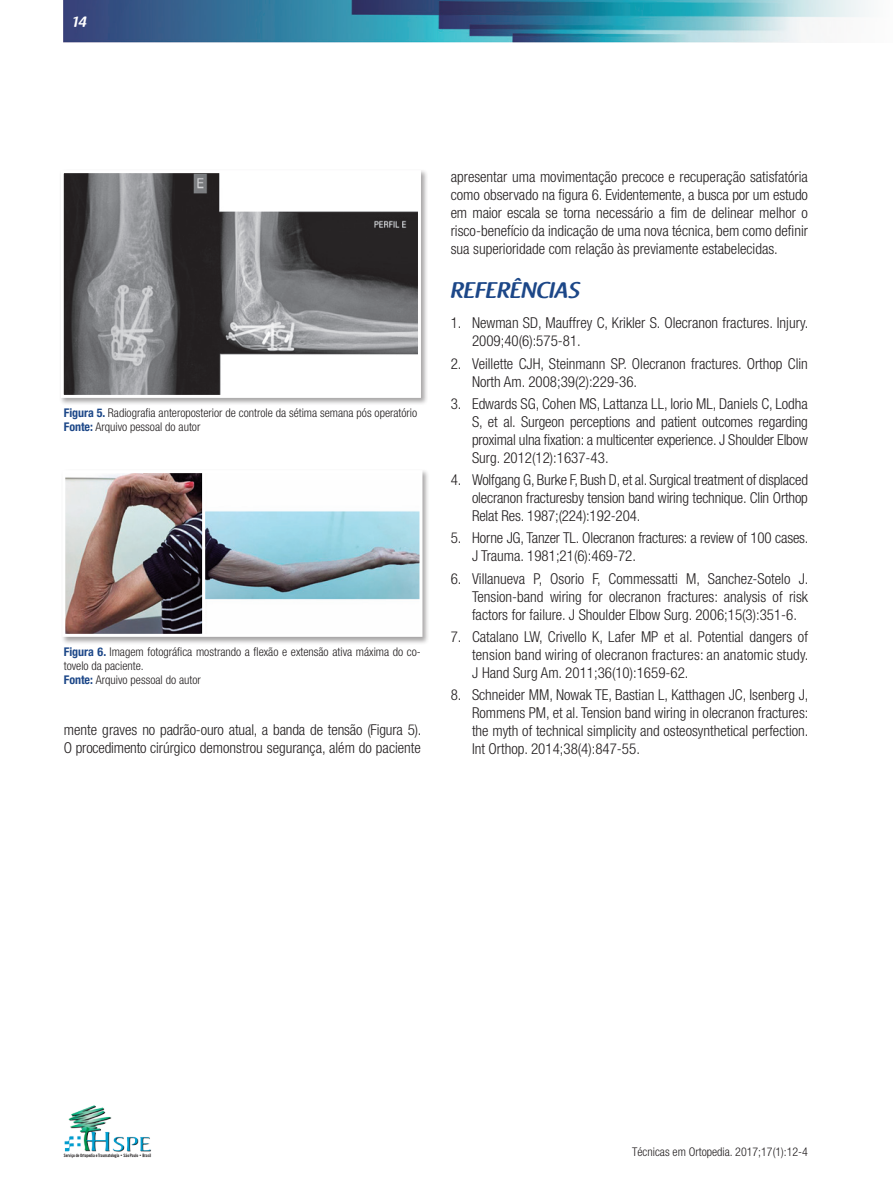
<style>
.page{position:relative;width:893px;height:1191px;background:#fff}
.page>*{position:absolute;margin:0;border:0;box-sizing:border-box;transform-origin:0 0}
.t1{font:600 22.5px "Raspoutine";color:#1c4788}
.t2{font:300 condensed 15px/18px "Helvetica Neue";color:#231f20;text-align:justify}
.t3{font:600 15px "Raspoutine";color:#fff}
.t4{font:300 condensed 12px/14px "Helvetica Neue";color:#231f20}
.t5{font:4.5px "News Goth Cn BT Bold";letter-spacing:-.01em;color:#231f20}
.s1{font-weight:700;color:#1c4788}
</style>
<div class="page">
<img style="left:64px;top:0;width:805px;height:43px">
<img style="left:64px;top:1105px;width:87px;height:47px">
<div style="left:60px;top:169px;width:368px;height:236px;background:#231f20;opacity:.4"></div>
<img style="left:65px;top:174px;width:352px;height:220px">
<div style="left:61px;top:170px;width:360px;height:228px;border:3px solid #fff"></div>
<div style="left:61px;top:469px;width:369px;height:175px;background:#231f20;opacity:.4"></div>
<img style="left:66px;top:474px;width:352px;height:159px">
<div style="left:62px;top:470px;width:360px;height:167px;border:3px solid #fff"></div>
<hr style="left:202px;top:472px;width:3px;height:162px;background:#fff">
<p class="t3" style="left:72px;top:14px;width:16px">14</p>
<p class="t4" style="left:64px;top:405px;width:355px"><span class="s1">Figura 5.</span> Radiografia anteroposterior de controle da sétima semana pós operatório<br><span class="s1">Fonte:</span> Arquivo pessoal do autor</p>
<p class="t4" style="left:64px;top:645px;width:357px"><span class="s1">Figura 6.</span> Imagem fotográfica mostrando a flexão e extensão ativa máxima do co&shy;tovelo da paciente.<br><span class="s1">Fonte:</span> Arquivo pessoal do autor</p>
<p class="t2" style="left:64px;top:721px;width:359px">mente graves no padrão-ouro atual, a banda de tensão (Figura 5).<br>O procedimento cirúrgico demonstrou segurança, além do paciente</p>
<p class="t2" style="left:451px;top:168px;width:359px">apresentar uma movimentação precoce e recuperação satisfatória como observado na figura 6. Evidentemente, a busca por um estudo em maior escala se torna necessário a fim de delinear melhor o risco-benefício da indicação de uma nova técnica, bem como definir sua superioridade com relação às previamente estabelecidas.</p>
<h1 class="t1" style="left:451px;top:277px;width:131px">REFERÊNCIAS</h1>
<p class="t2" style="left:472px;top:314px;width:338px;text-indent:-21px">1. Newman SD, Mauffrey C, Krikler S. Olecranon fractures. Injury.<br>2009;40(6):575-81.</p>
<p class="t2" style="left:472px;top:354px;width:337px;text-indent:-21px">2. Veillette CJH, Steinmann SP. Olecranon fractures. Orthop Clin<br>North Am. 2008;39(2):229-36.</p>
<p class="t2" style="left:472px;top:394px;width:337px;text-indent:-21px">3. Edwards SG, Cohen MS, Lattanza LL, Iorio ML, Daniels C, Lodha S, et al. Surgeon perceptions and patient outcomes regarding proximal ulna fixation: a multicenter experience. J Shoulder Elbow Surg. 2012(12):1637-43.</p>
<p class="t2" style="left:472px;top:471px;width:337px;text-indent:-21px">4. Wolfgang G, Burke F, Bush D, et al. Surgical treatment of displaced olecranon fracturesby tension band wiring technique. Clin Orthop Relat Res. 1987;(224):192-204.</p>
<p class="t2" style="left:472px;top:529px;width:338px;text-indent:-21px">5. Horne JG, Tanzer TL. Olecranon fractures: a review of 100 cases.<br>J Trauma. 1981;21(6):469-72.</p>
<p class="t2" style="left:472px;top:569px;width:338px;text-indent:-21px">6. Villanueva P, Osorio F, Commessatti M, Sanchez-Sotelo J.<br>Tension-band wiring for olecranon fractures: analysis of risk factors for failure. J Shoulder Elbow Surg. 2006;15(3):351-6.</p>
<p class="t2" style="left:472px;top:627px;width:338px;text-indent:-21px">7. Catalano LW, Crivello K, Lafer MP et al. Potential dangers of tension band wiring of olecranon fractures: an anatomic study.<br>J Hand Surg Am. 2011;36(10):1659-62.</p>
<p class="t2" style="left:472px;top:686px;width:338px;text-indent:-21px">8. Schneider MM, Nowak TE, Bastian L, Katthagen JC, Isenberg J, Rommens PM, et al. Tension band wiring in olecranon fractures: the myth of technical simplicity and osteosynthetical perfection.<br>Int Orthop. 2014;38(4):847-55.</p>
<p class="t5" style="left:64px;top:1152px;width:89px">Serviço de Ortopedia e Traumatologia • São Paulo • Brasil</p>
<p class="t4" style="left:632px;top:1145px;width:177px">Técnicas em Ortopedia. 2017;17(1):12-4</p>
</div>
